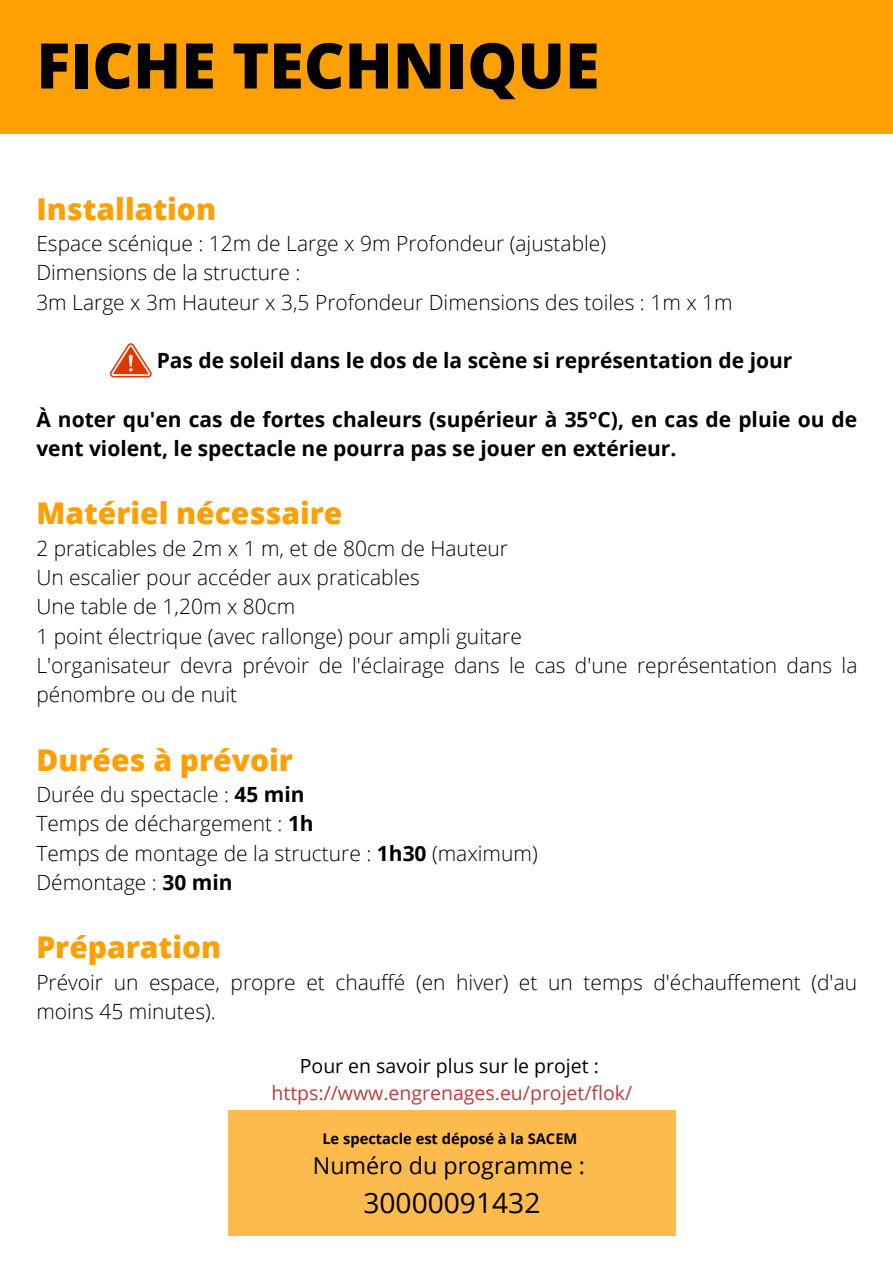
<style>
.page{position:relative;width:893px;height:1264px;background:#fff}
.page>*{position:absolute;margin:0;border:0;box-sizing:border-box;transform-origin:0 0}
.t1{font:800 63px "Open Sans";color:#000}
.t2{font:800 30px "Open Sans";color:#fe9f03}
.t3{font:28.2px "Open Sans";color:#000}
.t4{font:23.25px "Open Sans";color:#000}
.t5{font:300 21px/29.2px "Open Sans";color:#000}
.t6{font:700 21px/29.2px "Open Sans";color:#000}
.t7{font:19.5px "Open Sans";color:#be3c39}
.t8{font:19.5px "Open Sans";color:#000}
.t9{font:700 14.7px "Open Sans";color:#000}
.s1{font-weight:700}
</style>
<div class="page">
<div style="left:0;top:0;width:892px;height:134px;background:#fe9f03"></div>
<div style="left:228px;top:1110px;width:447px;height:125px;background:#febb4d"></div>
<svg style="left:110px;top:343px;width:42px;height:34px"></svg>
<h1 class="t1" style="left:36px;top:21px;width:564px">FICHE TECHNIQUE</h1>
<h2 class="t2" style="left:36px;top:187px;width:181px">Installation</h2>
<p class="t5" style="left:36px;top:228px;width:697px">Espace scénique : 12m de Large x 9m Profondeur (ajustable)<br>Dimensions de la structure :<br>3m Large x 3m Hauteur x 3,5 Profondeur Dimensions des toiles : 1m x 1m</p>
<p class="t6" style="left:157px;top:345px;width:637px">Pas de soleil dans le dos de la scène si représentation de jour</p>
<p class="t6" style="left:36px;top:404px;width:822px">À noter qu'en cas de fortes chaleurs (supérieur à 35°C), en cas de pluie ou de vent violent, le spectacle ne pourra pas se jouer en extérieur.</p>
<h2 class="t2" style="left:36px;top:492px;width:307px">Matériel nécessaire</h2>
<p class="t5" style="left:36px;top:533px;width:822px">2 praticables de 2m x 1 m, et de 80cm de Hauteur<br>Un escalier pour accéder aux praticables<br>Une table de 1,20m x 80cm<br>1 point électrique (avec rallonge) pour ampli guitare<br>L'organisateur devra prévoir de l'éclairage dans le cas d'une représentation dans la pénombre ou de nuit</p>
<h2 class="t2" style="left:36px;top:738px;width:258px">Durées à prévoir</h2>
<p class="t5" style="left:36px;top:779px;width:503px">Durée du spectacle : <span class="s1">45 min<br></span>Temps de déchargement : <span class="s1">1h<br></span>Temps de montage de la structure : <span class="s1">1h30</span> (maximum)<br>Démontage : <span class="s1">30 min</span></p>
<h2 class="t2" style="left:36px;top:926px;width:186px">Préparation</h2>
<p class="t5" style="left:36px;top:967px;width:822px">Prévoir un espace, propre et chauffé (en hiver) et un temps d'échauffement (d'au moins 45 minutes).</p>
<p class="t8" style="left:300px;top:1052px;width:300px">Pour en savoir plus sur le projet :</p>
<p class="t7" style="left:271px;top:1079px;width:362px">https://www.engrenages.eu/projet/flok/</p>
<p class="t9" style="left:322px;top:1128px;width:256px">Le spectacle est déposé à la SACEM</p>
<p class="t4" style="left:313px;top:1149px;width:273px">Numéro du programme :</p>
<h3 class="t3" style="left:363px;top:1183px;width:178px">30000091432</h3>
</div>
